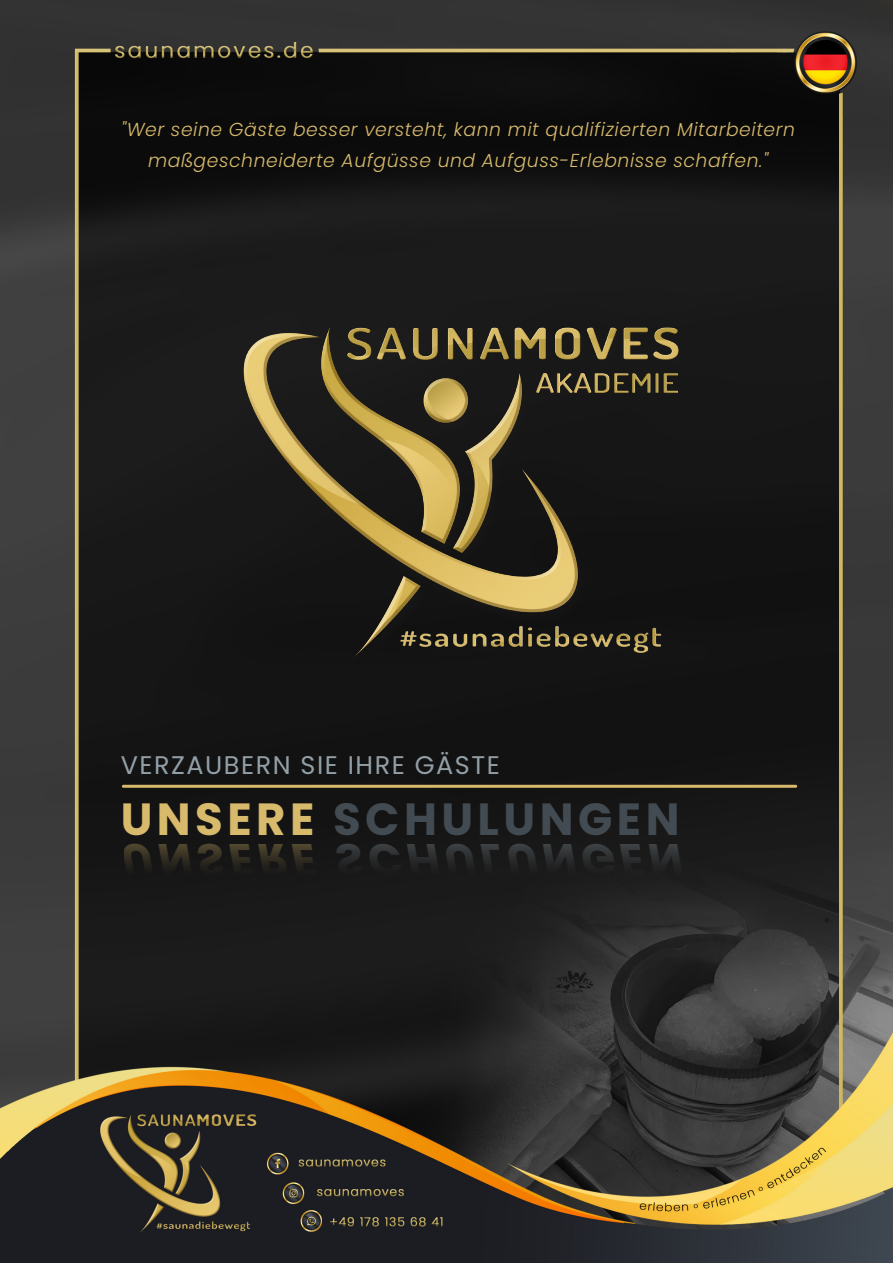
<style>
.page{position:relative;width:893px;height:1263px;background:#fff}
.page>*{position:absolute;margin:0;border:0;box-sizing:border-box;transform-origin:0 0}
.t1{font:700 45px "Poppins";letter-spacing:.1em;color:#424b51}
.t2{font:25.5px "Poppins";letter-spacing:.06em;color:#939fa7}
.t3{font:italic 300 18.75px/31.5px "Poppins";letter-spacing:.03em;color:#d8ba6c;text-align:center}
.s1{color:#d8ba6c}
</style>
<div class="page">
<img style="left:0;top:0;width:893px;height:1263px">
<img style="left:221px;top:255px;width:474px;height:457px">
<hr style="left:123px;top:785px;width:673px;height:3px;background:#d8ba6c">
<div style="left:124px;top:844px;width:559px;height:32px;background:#181818"></div>
<p class="t3" style="left:121px;top:114px;width:675px">"Wer seine Gäste besser versteht, kann mit qualifizierten Mitarbeitern maßgeschneiderte Aufgüsse und Aufguss-Erlebnisse schaffen."</p>
<p class="t2" style="left:121px;top:750px;width:381px">VERZAUBERN SIE IHRE GÄSTE</p>
<p class="t1" style="left:121px;top:793px;width:560px"><span class="s1">UNSERE</span> SCHULUNGEN</p>
</div>
